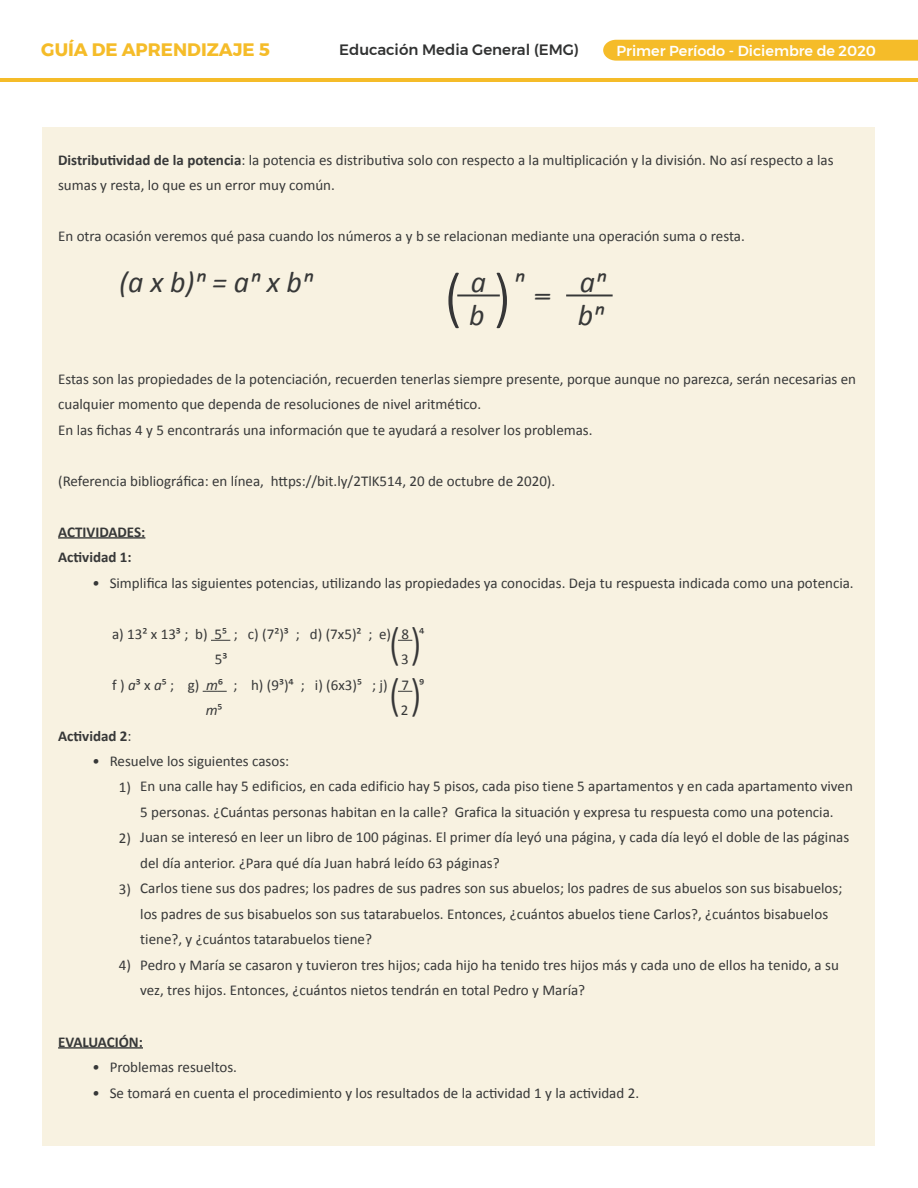
<style>
.page{position:relative;width:918px;height:1188px;background:#fff}
.page>*{position:absolute;margin:0;border:0;box-sizing:border-box;transform-origin:0 0}
.t1{font:300 64.65px "Calibri";color:#363637}
.t2{font:300 45px/50.7px "Calibri";color:#363637;scale:.9 1}
.t3{font:italic 30px/33px "Calibri";color:#373838}
.t4{font:700 18px "Montserrat";color:#f5bc29}
.t5{font:15px/25.5px "Calibri";color:#373838}
.t6{font:700 15px "Calibri";color:#373838}
.t7{font:500 15px "Montserrat";color:#313232}
.t8{font:italic 15px "Calibri";color:#373838}
.t9{font:500 14.4px "Montserrat";color:#fff}
.s1{font-weight:700}
.s2{font-style:italic}
.s3{font-style:normal}
.s4{font-weight:400}
</style>
<div class="page">
<div style="left:603px;top:40px;width:315px;height:21px;background:#f5bc29"></div>
<hr style="left:0;top:78px;width:918px;height:3px;background:#f5bc29">
<div style="left:42px;top:127px;width:833px;height:1018px;background:#f8f2e1"></div>
<hr style="left:457px;top:295px;width:43px;height:1px;background:#373838">
<hr style="left:566px;top:295px;width:47px;height:1px;background:#373838">
<hr style="left:58px;top:537px;width:87px;height:2px;background:#373838">
<svg style="left:211px;top:640px;width:19px;height:1px"></svg>
<svg style="left:398px;top:640px;width:14px;height:1px"></svg>
<svg style="left:203px;top:691px;width:24px;height:1px"></svg>
<svg style="left:398px;top:691px;width:14px;height:1px"></svg>
<hr style="left:58px;top:1047px;width:85px;height:2px;background:#373838">
<p class="t4" style="left:41px;top:39px;width:230px">GUÍA DE APRENDIZAJE 5</p>
<p class="t7" style="left:339px;top:43px;width:241px">Educación Media General (EMG)</p>
<p class="t9" style="left:616px;top:45px;width:261px">Primer Período - Diciembre de 2020</p>
<p class="t5" style="left:58px;top:147px;width:777px"><span class="s1">Distributividad de la potencia</span>: la potencia es distributiva solo con respecto a la multiplicación y la división. No así respecto a las sumas y resta, lo que es un error muy común.</p>
<p class="t5" style="left:58px;top:223px;width:688px">En otra ocasión veremos qué pasa cuando los números a y b se relacionan mediante una operación suma o resta.</p>
<h3 class="t3" style="left:119px;top:265px;width:195px">(a x b)ⁿ = aⁿ x bⁿ</h3>
<h3 class="t3" style="left:469px;top:268px;width:138px">a ⁿ ‗ aⁿ b</h3>
<h1 class="t1" style="left:444px;top:273px;width:69px">( )</h1>
<h3 class="t3" style="left:578px;top:298px;width:28px">bⁿ</h3>
<p class="t5" style="left:58px;top:366px;width:800px">Estas son las propiedades de la potenciación, recuerden tenerlas siempre presente, porque aunque no parezca, serán necesarias en cualquier momento que dependa de resoluciones de nivel aritmético.<br>En las fichas 4 y 5 encontrarás una información que te ayudará a resolver los problemas.</p>
<p class="t5" style="left:58px;top:468px;width:499px">(Referencia bibliográfica: en línea, https://bit.ly/2TlK514, 20 de octubre de 2020).</p>
<p class="t6" style="left:58px;top:524px;width:89px">ACTIVIDADES:</p>
<p class="t6" style="left:58px;top:548px;width:75px">Actividad 1:</p>
<p class="t5" style="left:92px;top:570px;width:763px"><span class="s2">ï</span> Simplifica las siguientes potencias, utilizando las propiedades ya conocidas. Deja tu respuesta indicada como una potencia.</p>
<p class="t5" style="left:215px;top:621px;width:211px;text-indent:-103px">a) 13² x 13³ ; b) 5⁵ ; c) (7²)³ ; d) (7x5)² ; e) 8 ⁴<br>5³</p>
<h2 class="t2" style="left:389px;top:621px;width:38px">( ) ( )</h2>
<p class="t5" style="left:401px;top:646px;width:9px">3</p>
<p class="t5" style="left:112px;top:672px;width:314px">f ) <span class="s2">a</span>³ x <span class="s2">a</span>⁵ ; g) <span class="s2">m</span>⁶ ; h) (9³)⁴ ; i) (6x3)⁵ ; j) 7 ⁹</p>
<p class="t8" style="left:206px;top:705px;width:18px">m<span class="s3">⁵</span></p>
<p class="t5" style="left:401px;top:697px;width:9px">2</p>
<p class="t6" style="left:58px;top:726px;width:75px">Actividad 2<span class="s4">:</span></p>
<p class="t5" style="left:92px;top:748px;width:199px"><span class="s2">ï</span> Resuelve los siguientes casos:</p>
<p class="t5" style="left:119px;top:774px;width:14px">1)</p>
<p class="t5" style="left:119px;top:825px;width:14px">2)</p>
<p class="t5" style="left:119px;top:876px;width:14px">3)</p>
<p class="t5" style="left:140px;top:774px;width:714px">En una calle hay 5 edificios, en cada edificio hay 5 pisos, cada piso tiene 5 apartamentos y en cada apartamento viven 5 personas. ¿Cuántas personas habitan en la calle? Grafica la situación y expresa tu respuesta como una potencia.<br>Juan se interesó en leer un libro de 100 páginas. El primer día leyó una página, y cada día leyó el doble de las páginas del día anterior. ¿Para qué día Juan habrá leído 63 páginas?<br>Carlos tiene sus dos padres; los padres de sus padres son sus abuelos; los padres de sus abuelos son sus bisabuelos; los padres de sus bisabuelos son sus tatarabuelos. Entonces, ¿cuántos abuelos tiene Carlos?, ¿cuántos bisabuelos tiene?, y ¿cuántos tatarabuelos tiene?<br>Pedro y María se casaron y tuvieron tres hijos; cada hijo ha tenido tres hijos más y cada uno de ellos ha tenido, a su vez, tres hijos. Entonces, ¿cuántos nietos tendrán en total Pedro y María?</p>
<p class="t5" style="left:119px;top:952px;width:14px">4)</p>
<p class="t5" style="left:92px;top:1029px;width:549px;text-indent:-34px"><span class="s1">EVALUACIÓN:<br></span><span class="s2">ï</span> Problemas resueltos.<br><span class="s2">ï</span> Se tomará en cuenta el procedimiento y los resultados de la actividad 1 y la actividad 2.</p>
</div>
